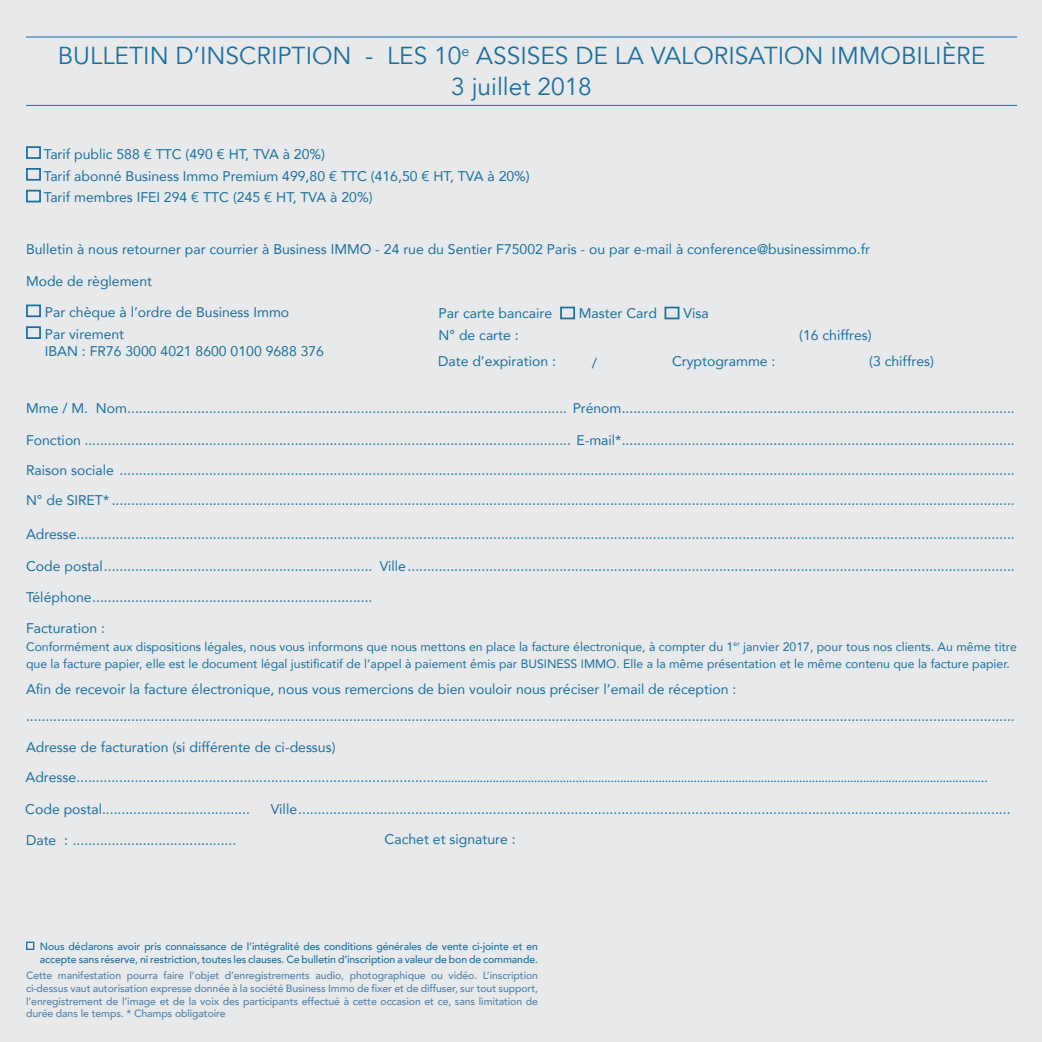
<style>
.page{position:relative;width:1042px;height:1042px;background:#e7e9ea}
.page>*{position:absolute;margin:0;border:0;box-sizing:border-box;transform-origin:0 0}
.t1{font:24.5px/30.8px "Avenir";color:#1b6f9e;text-align:center}
.t2{font:14px/21.7px "Avenir";color:#1b6f9e}
.t3{font:14px "Minion Pro";color:#1b6f9e}
.t4{font:12.25px/17.5px "Avenir";color:#1b6f9e}
.t5{font:500 10.5px/12.6px "Avenir";letter-spacing:-.01em;color:#5582ab;text-align:justify}
.t6{font:500 10.5px/12.6px "Avenir";letter-spacing:-.01em;color:#1b6f9e}
.s1{font-family:"Avenir"}
</style>
<div class="page">
<div style="left:560px;top:307px;width:15px;height:12px;border:2px solid #1b6f9e"></div>
<div style="left:664px;top:307px;width:15px;height:12px;border:2px solid #1b6f9e"></div>
<div style="left:26px;top:304px;width:15px;height:13px;border:2px solid #1b6f9e"></div>
<div style="left:26px;top:326px;width:15px;height:13px;border:2px solid #1b6f9e"></div>
<div style="left:26px;top:146px;width:15px;height:13px;border:2px solid #1b6f9e"></div>
<div style="left:26px;top:168px;width:15px;height:13px;border:2px solid #1b6f9e"></div>
<div style="left:26px;top:190px;width:15px;height:12px;border:2px solid #1b6f9e"></div>
<div style="left:26px;top:941px;width:8px;height:9px;border:1px solid #1b6f9e"></div>
<hr style="left:26px;top:37px;width:991px;height:1px;background:#1b6f9e">
<hr style="left:26px;top:105px;width:991px;height:1px;background:#1b6f9e">
<h1 class="t1" style="left:58px;top:41px;width:929px">BULLETIN D’INSCRIPTION - LES 10<sup>e</sup> ASSISES DE LA VALORISATION IMMOBILIÈRE<br>3 juillet 2018</h1>
<p class="t2" style="left:44px;top:143px;width:487px">Tarif public 588 € TTC (490 € HT, TVA à 20%)<br>Tarif abonné Business Immo Premium 499,80 € TTC (416,50 € HT, TVA à 20%)<br>Tarif membres IFEI 294 € TTC (245 € HT, TVA à 20%)</p>
<p class="t2" style="left:26px;top:238px;width:845px">Bulletin à nous retourner par courrier à Business IMMO - 24 rue du Sentier F75002 Paris - ou par e-mail à conference@businessimmo.fr</p>
<p class="t2" style="left:26px;top:270px;width:128px">Mode de règlement</p>
<p class="t2" style="left:439px;top:302px;width:115px">Par carte bancaire</p>
<p class="t2" style="left:579px;top:302px;width:80px">Master Card</p>
<p class="t2" style="left:683px;top:302px;width:27px">Visa</p>
<p class="t2" style="left:439px;top:324px;width:82px">N° de carte :</p>
<p class="t2" style="left:799px;top:324px;width:74px">(16 chiffres)</p>
<p class="t2" style="left:438px;top:350px;width:119px">Date d’expiration :</p>
<p class="t2" style="left:592px;top:352px;width:7px">/</p>
<p class="t2" style="left:672px;top:350px;width:105px">Cryptogramme :</p>
<p class="t2" style="left:869px;top:350px;width:66px">(3 chiffres)</p>
<p class="t2" style="left:45px;top:301px;width:246px">Par chèque à l’ordre de Business Immo<br>Par virement</p>
<p class="t2" style="left:45px;top:340px;width:281px">IBAN : FR76 3000 4021 8600 0100 9688 376</p>
<p class="t2" style="left:26px;top:397px;width:990px">Mme / M. Nom................................................................................................................. Prénom.....................................................................................................</p>
<p class="t2" style="left:26px;top:425px;width:990px;line-height:29.8px;text-align:justify">Fonction ............................................................................................................................. E-mail*.....................................................................................................<br>Raison sociale ......................................................................................................................................................................................................................................<br>N° de SIRET* ........................................................................................................................................................................................................................................</p>
<p class="t2" style="left:26px;top:523px;width:990px">Adresse.................................................................................................................................................................................................................................................</p>
<p class="t2" style="left:26px;top:554px;width:990px">Code postal..................................................................... Ville............................................................................................................................................................</p>
<p class="t2" style="left:26px;top:586px;width:348px">Téléphone........................................................................</p>
<p class="t2" style="left:26px;top:617px;width:80px">Facturation :</p>
<p class="t4" style="left:26px;top:637px;width:992px">Conformément aux dispositions légales, nous vous informons que nous mettons en place la facture électronique, à compter du 1<sup>er</sup> janvier 2017, pour tous nos clients. Au même titre que la facture papier, elle est le document légal justificatif de l’appel à paiement émis par BUSINESS IMMO. Elle a la même présentation et le même contenu que la facture papier.</p>
<p class="t2" style="left:26px;top:676px;width:990px;line-height:26.2px">Afin de recevoir la facture électronique, nous vous remercions de bien vouloir nous préciser l’email de réception : ..............................................................................................................................................................................................................................................................</p>
<p class="t2" style="left:26px;top:735px;width:311px">Adresse de facturation (si différente de ci-dessus)</p>
<p class="t3" style="left:25px;top:768px;width:963px"><span class="s1">Adresse .............................................................................................</span>............................................................................................................................................................................</p>
<p class="t2" style="left:271px;top:798px;width:741px">Ville .......................................................................................................................................................................................</p>
<p class="t2" style="left:26px;top:829px;width:212px">Date : ..........................................</p>
<p class="t2" style="left:25px;top:798px;width:226px">Code postal......................................</p>
<p class="t2" style="left:385px;top:828px;width:132px">Cachet et signature :</p>
<p class="t6" style="left:40px;top:939px;width:500px">Nous déclarons avoir pris connaissance de l’intégralité des conditions générales de vente ci-jointe et en accepte sans réserve, ni restriction, toutes les clauses. Ce bulletin d’inscription a valeur de bon de commande.</p>
<p class="t5" style="left:26px;top:969px;width:513px">Cette manifestation pourra faire l’objet d’enregistrements audio, photographique ou vidéo. L’inscription ci-dessus vaut autorisation expresse donnée à la société Business Immo de fixer et de diffuser, sur tout support, l’enregistrement de l’image et de la voix des participants effectué à cette occasion et ce, sans limitation de durée dans le temps. * Champs obligatoire</p>
</div>
